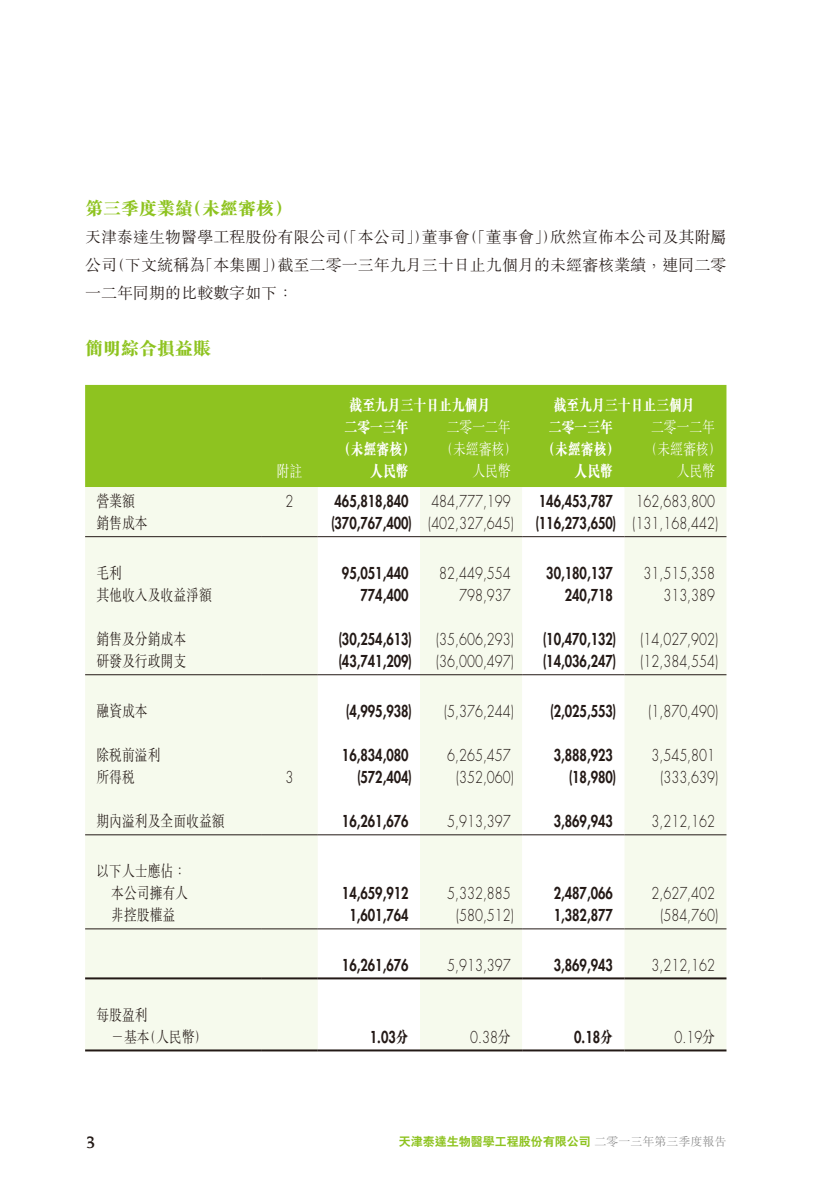
<style>
.page{position:relative;width:840px;height:1191px;background:#fff}
.page>*{position:absolute;margin:0;border:0;box-sizing:border-box;transform-origin:0 0}
.t1{font:700 20px "Weiss Std";color:#231916}
.t2{font:18px "M Sung HK Xbold E Ten B5 H";color:#8ec320}
.t3{font:800 16px "Futura Std";color:#231916;scale:.8 1}
.t4{font:300 16px "Futura Std";color:#231916;scale:.8 1}
.t5{font:16px/28px "M Sung HK Light E Ten B5 H";color:#231916;text-align:justify}
.t6{font:16px/22px "M Sung HK Light E Ten B5 H";color:#231916;text-align:right;scale:.8 1}
.t7{font:16px "M Sung HK Xbold E Ten B5 H";color:#fff;scale:.8 1}
.t8{font:16px "M Sung HK Light E Ten B5 H";color:#fff;scale:.8 1}
.t9{font:12px "C Hei 2 HK Xbold E Ten B5 H";color:#8ec320}
.s1{font-weight:300}
.s2{font-family:"M Sung HK Xbold E Ten B5 H";font-weight:400}
.s3{font-family:"M Sung HK Light E Ten B5 H";font-weight:400}
.s4{font-family:"M Sung HK Light E Ten B5 H";color:#898989}
</style>
<div class="page">
<div style="left:85px;top:385px;width:641px;height:102px;background:#8ec320"></div>
<div style="left:85px;top:487px;width:641px;height:562px;background:#f6faed"></div>
<svg style="left:317px;top:487px;width:307px;height:562px"></svg>
<svg style="left:522px;top:531px;width:102px;height:518px"></svg>
<hr style="left:85px;top:536px;width:176px;height:1px;background:#231916">
<hr style="left:261px;top:536px;width:56px;height:1px;background:#231916">
<hr style="left:317px;top:536px;width:103px;height:1px;background:#231916">
<hr style="left:420px;top:536px;width:102px;height:1px;background:#231916">
<hr style="left:522px;top:536px;width:102px;height:1px;background:#231916">
<hr style="left:624px;top:536px;width:102px;height:1px;background:#231916">
<hr style="left:85px;top:674px;width:176px;height:1px;background:#231916">
<hr style="left:261px;top:674px;width:56px;height:1px;background:#231916">
<hr style="left:317px;top:674px;width:103px;height:1px;background:#231916">
<hr style="left:420px;top:674px;width:102px;height:1px;background:#231916">
<hr style="left:522px;top:674px;width:102px;height:1px;background:#231916">
<hr style="left:624px;top:674px;width:102px;height:1px;background:#231916">
<hr style="left:85px;top:834px;width:176px;height:1px;background:#231916">
<hr style="left:261px;top:834px;width:56px;height:1px;background:#231916">
<hr style="left:317px;top:834px;width:103px;height:1px;background:#231916">
<hr style="left:420px;top:834px;width:102px;height:1px;background:#231916">
<hr style="left:522px;top:834px;width:102px;height:1px;background:#231916">
<hr style="left:624px;top:834px;width:102px;height:1px;background:#231916">
<hr style="left:85px;top:928px;width:176px;height:1px;background:#231916">
<hr style="left:261px;top:928px;width:56px;height:1px;background:#231916">
<hr style="left:317px;top:928px;width:103px;height:1px;background:#231916">
<hr style="left:420px;top:928px;width:102px;height:1px;background:#231916">
<hr style="left:522px;top:928px;width:102px;height:1px;background:#231916">
<hr style="left:624px;top:928px;width:102px;height:1px;background:#231916">
<hr style="left:85px;top:977px;width:176px;height:2px;background:#231916">
<hr style="left:261px;top:977px;width:56px;height:2px;background:#231916">
<hr style="left:317px;top:977px;width:103px;height:2px;background:#231916">
<hr style="left:420px;top:977px;width:102px;height:2px;background:#231916">
<hr style="left:522px;top:977px;width:102px;height:2px;background:#231916">
<hr style="left:624px;top:977px;width:102px;height:2px;background:#231916">
<hr style="left:85px;top:1049px;width:176px;height:2px;background:#231916">
<hr style="left:261px;top:1049px;width:56px;height:2px;background:#231916">
<hr style="left:317px;top:1049px;width:103px;height:2px;background:#231916">
<hr style="left:420px;top:1049px;width:102px;height:2px;background:#231916">
<hr style="left:522px;top:1049px;width:102px;height:2px;background:#231916">
<hr style="left:624px;top:1049px;width:102px;height:2px;background:#231916">
<p class="t2" style="left:85px;top:201px;width:208px">第三季度業績（未經審核）</p>
<p class="t5" style="left:85px;top:225px;width:642px">天津泰達生物醫學工程股份有限公司（「本公司」）董事會（「董事會」）欣然宣佈本公司及其附屬公司（下文統稱為「本集團」）截至二零一三年九月三十日止九個月的未經審核業績，連同二零一二年同期的比較數字如下：</p>
<p class="t2" style="left:85px;top:341px;width:127px">簡明綜合損益賬</p>
<p class="t7" style="left:349px;top:398px;width:177px">截至九月三十日止九個月</p>
<p class="t7" style="left:553px;top:398px;width:177px">截至九月三十日止三個月</p>
<p class="t7" style="left:344px;top:420px;width:82px">二零一三年</p>
<p class="t8" style="left:446px;top:420px;width:81px">二零一二年</p>
<p class="t7" style="left:548px;top:420px;width:81px">二零一三年</p>
<p class="t8" style="left:650px;top:420px;width:81px">二零一二年</p>
<p class="t7" style="left:338px;top:442px;width:97px">（未經審核）</p>
<p class="t8" style="left:440px;top:442px;width:97px">（未經審核）</p>
<p class="t7" style="left:542px;top:442px;width:97px">（未經審核）</p>
<p class="t8" style="left:644px;top:442px;width:97px">（未經審核）</p>
<p class="t8" style="left:276px;top:464px;width:34px">附註</p>
<p class="t7" style="left:370px;top:464px;width:49px">人民幣</p>
<p class="t8" style="left:472px;top:464px;width:49px">人民幣</p>
<p class="t7" style="left:574px;top:464px;width:50px">人民幣</p>
<p class="t8" style="left:676px;top:464px;width:49px">人民幣</p>
<p class="t6" style="left:96px;top:492px;width:49px">營業額</p>
<p class="t4" style="left:285px;top:494px;width:11px">2</p>
<p class="t3" style="left:334px;top:492px;width:94px">465,818,840</p>
<p class="t4" style="left:431px;top:494px;width:101px">484,777,199</p>
<p class="t3" style="left:538px;top:492px;width:94px">146,453,787</p>
<p class="t4" style="left:635px;top:494px;width:101px">162,683,800</p>
<p class="t6" style="left:96px;top:514px;width:66px">銷售成本</p>
<p class="t3" style="left:331px;top:514px;width:230px">(370,767,400) <span class="s1">(402,327,645)</span></p>
<p class="t3" style="left:535px;top:514px;width:230px">(116,273,650) <span class="s1">(131,168,442)</span></p>
<p class="t6" style="left:96px;top:564px;width:33px">毛利</p>
<p class="t3" style="left:342px;top:564px;width:85px">95,051,440</p>
<p class="t4" style="left:439px;top:566px;width:91px">82,449,554</p>
<p class="t3" style="left:546px;top:564px;width:85px">30,180,137</p>
<p class="t4" style="left:643px;top:566px;width:91px">31,515,358</p>
<p class="t6" style="left:96px;top:586px;width:146px">其他收入及收益淨額</p>
<p class="t3" style="left:360px;top:586px;width:62px">774,400</p>
<p class="t4" style="left:459px;top:588px;width:66px">798,937</p>
<p class="t3" style="left:564px;top:586px;width:62px">240,718</p>
<p class="t4" style="left:663px;top:588px;width:66px">313,389</p>
<p class="t6" style="left:96px;top:630px;width:114px">銷售及分銷成本</p>
<p class="t3" style="left:338px;top:630px;width:93px">(30,254,613)</p>
<p class="t4" style="left:436px;top:632px;width:98px">(35,606,293)</p>
<p class="t3" style="left:542px;top:630px;width:93px">(10,470,132)</p>
<p class="t4" style="left:640px;top:632px;width:98px">(14,027,902)</p>
<p class="t6" style="left:96px;top:652px;width:114px">研發及行政開支</p>
<p class="t3" style="left:338px;top:652px;width:93px">(43,741,209)</p>
<p class="t4" style="left:436px;top:654px;width:98px">(36,000,497)</p>
<p class="t3" style="left:542px;top:652px;width:93px">(14,036,247)</p>
<p class="t4" style="left:640px;top:654px;width:98px">(12,384,554)</p>
<p class="t6" style="left:96px;top:702px;width:65px">融資成本</p>
<p class="t3" style="left:346px;top:702px;width:84px">(4,995,938)</p>
<p class="t4" style="left:444px;top:704px;width:89px">(5,376,244)</p>
<p class="t3" style="left:550px;top:702px;width:84px">(2,025,553)</p>
<p class="t4" style="left:648px;top:704px;width:89px">(1,870,490)</p>
<p class="t6" style="left:96px;top:746px;width:81px">除稅前溢利</p>
<p class="t3" style="left:342px;top:746px;width:85px">16,834,080</p>
<p class="t4" style="left:447px;top:748px;width:81px">6,265,457</p>
<p class="t3" style="left:553px;top:746px;width:75px">3,888,923</p>
<p class="t4" style="left:651px;top:748px;width:81px">3,545,801</p>
<p class="t6" style="left:96px;top:768px;width:49px">所得稅</p>
<p class="t4" style="left:285px;top:770px;width:11px">3</p>
<p class="t3" style="left:357px;top:768px;width:70px">(572,404)</p>
<p class="t4" style="left:456px;top:770px;width:74px">(352,060)</p>
<p class="t3" style="left:568px;top:768px;width:61px">(18,980)</p>
<p class="t4" style="left:660px;top:770px;width:74px">(333,639)</p>
<p class="t6" style="left:96px;top:812px;width:162px">期內溢利及全面收益額</p>
<p class="t3" style="left:342px;top:812px;width:85px">16,261,676</p>
<p class="t4" style="left:447px;top:814px;width:81px">5,913,397</p>
<p class="t3" style="left:553px;top:812px;width:75px">3,869,943</p>
<p class="t4" style="left:651px;top:814px;width:81px">3,212,162</p>
<p class="t6" style="left:96px;top:862px;width:116px">以下人士應佔：本公司擁有人</p>
<p class="t3" style="left:342px;top:884px;width:85px">14,659,912</p>
<p class="t4" style="left:447px;top:886px;width:81px">5,332,885</p>
<p class="t3" style="left:553px;top:884px;width:75px">2,487,066</p>
<p class="t4" style="left:651px;top:886px;width:81px">2,627,402</p>
<p class="t6" style="left:111px;top:906px;width:81px">非控股權益</p>
<p class="t3" style="left:349px;top:906px;width:75px">1,601,764</p>
<p class="t4" style="left:456px;top:908px;width:74px">(580,512)</p>
<p class="t3" style="left:553px;top:906px;width:75px">1,382,877</p>
<p class="t4" style="left:660px;top:908px;width:74px">(584,760)</p>
<p class="t3" style="left:342px;top:956px;width:85px">16,261,676</p>
<p class="t4" style="left:447px;top:958px;width:81px">5,913,397</p>
<p class="t3" style="left:553px;top:956px;width:75px">3,869,943</p>
<p class="t4" style="left:651px;top:958px;width:81px">3,212,162</p>
<p class="t6" style="left:111px;top:1006px;width:121px;text-align:left;text-indent:-15px">每股盈利<br>－基本（人民幣）</p>
<p class="t3" style="left:369px;top:1028px;width:50px">1.03<span class="s2">分</span></p>
<p class="t4" style="left:470px;top:1030px;width:52px">0.38<span class="s3">分</span></p>
<p class="t3" style="left:574px;top:1028px;width:50px">0.18<span class="s2">分</span></p>
<p class="t4" style="left:674px;top:1030px;width:52px">0.19<span class="s3">分</span></p>
<p class="t1" style="left:85px;top:1133px;width:13px">3</p>
<p class="t9" style="left:398px;top:1137px;width:329px">天津泰達生物醫學工程股份有限公司 <span class="s4">二零一三年第三季度報告</span></p>
</div>
